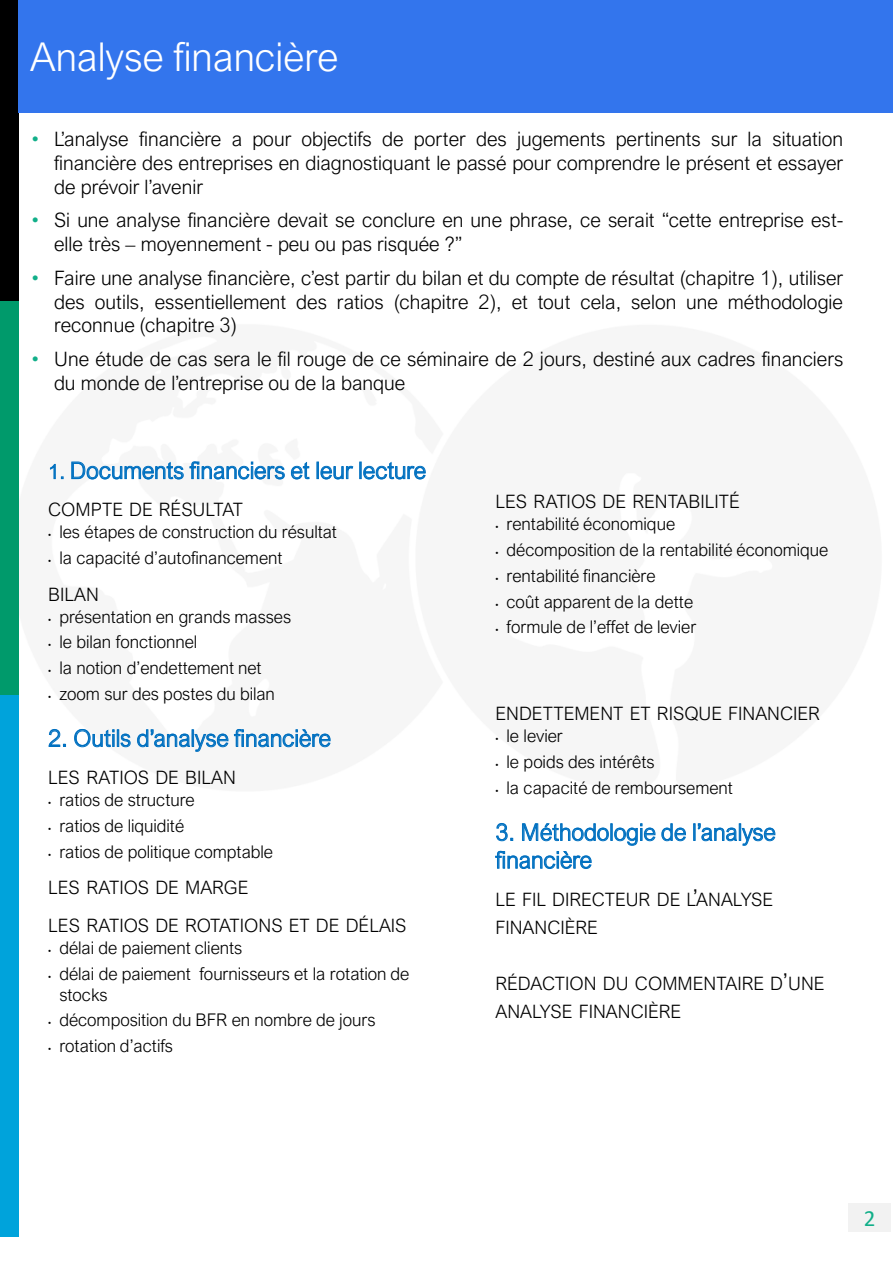
<style>
.page{position:relative;width:893px;height:1263px;background:#fff}
.page>*{position:absolute;margin:0;border:0;box-sizing:border-box;transform-origin:0 0}
.t1{font:300 39.6px "Arial Nova";color:#fff}
.t2{font:300 23.25px/27.8px "Arial Nova";color:#0070c0}
.t3{font:23.25px "Calibri";color:#11af89}
.t4{font:300 19.95px "Arial Nova";color:#000}
.t5{font:300 19.8px/23.9px "Arial Nova";color:#000}
.t6{font:300 18.45px/27.8px "Arial Nova";color:#000}
.t7{font:300 17.55px "Arial Nova";letter-spacing:-.005em;color:#000}
.t8{font:300 17.4px "Arial Nova";color:#000}
.s1{font-family:"Arial";font-weight:400;color:#11af89}
.s2{font-size:19.8px}
.s3{font-family:"Arial";font-weight:400;font-size:8.7px}
.s4{font-size:23.25px}
</style>
<div class="page">
<div style="left:848px;top:1204px;width:43px;height:28px;background:#f2f2f2"></div>
<div style="left:0;top:0;width:18px;height:301px;background:#000"></div>
<div style="left:0;top:301px;width:18px;height:397px;background:#009a6b"></div>
<div style="left:0;top:695px;width:18px;height:542px;background:#00a3db"></div>
<svg style="left:693px;top:823px;width:83px;height:23px"></svg>
<svg style="left:495px;top:823px;width:191px;height:46px"></svg>
<svg style="left:50px;top:464px;width:13px;height:15px"></svg>
<svg style="left:71px;top:461px;width:214px;height:19px"></svg>
<svg style="left:291px;top:461px;width:19px;height:19px"></svg>
<svg style="left:317px;top:462px;width:37px;height:18px"></svg>
<svg style="left:363px;top:461px;width:63px;height:19px"></svg>
<svg style="left:48px;top:729px;width:18px;height:18px"></svg>
<svg style="left:74px;top:729px;width:57px;height:18px"></svg>
<svg style="left:137px;top:729px;width:194px;height:23px"></svg>
<div style="left:18px;top:0;width:875px;height:113px;background:#3375ed"></div>
<p class="t1" style="left:30px;top:35px;width:310px">Analyse financière</p>
<p class="t4" style="left:32px;top:128px;width:813px"><span class="s1">•</span> L’analyse financière a pour objectifs de porter des jugements pertinents sur la situation</p>
<p class="t5" style="left:54px;top:151px;width:790px">financière des entreprises en diagnostiquant le passé pour comprendre le présent et essayer de prévoir l’avenir</p>
<p class="t5" style="left:54px;top:208px;width:791px;text-indent:-22px"><span class="s1">•</span> Si une analyse financière devait se conclure en une phrase, ce serait “cette entreprise est&shy;elle très – moyennement - peu ou pas risquée ?”</p>
<p class="t5" style="left:54px;top:266px;width:790px;text-align:justify;text-indent:-22px"><span class="s1">•</span> Faire une analyse financière, c’est partir du bilan et du compte de résultat (chapitre 1), utiliser des outils, essentiellement des ratios (chapitre 2), et tout cela, selon une méthodologie reconnue (chapitre 3)</p>
<p class="t5" style="left:54px;top:347px;width:790px;text-indent:-22px"><span class="s1">•</span> Une étude de cas sera le fil rouge de ce séminaire de 2 jours, destiné aux cadres financiers du monde de l’entreprise ou de la banque</p>
<p class="t2" style="left:48px;top:457px;width:379px"><span class="s2">1.</span> Documents financiers et leur lecture</p>
<p class="t6" style="left:48px;top:496px;width:196px">COMPTE DE RÉSULTAT</p>
<p class="t8" style="left:48px;top:522px;width:290px"><span class="s3">•</span> les étapes de construction du résultat</p>
<p class="t8" style="left:48px;top:548px;width:236px"><span class="s3">•</span> la capacité d’autofinancement</p>
<p class="t6" style="left:48px;top:580px;width:52px">BILAN</p>
<p class="t8" style="left:48px;top:607px;width:245px"><span class="s3">•</span> présentation en grands masses</p>
<p class="t8" style="left:48px;top:632px;width:151px"><span class="s3">•</span> le bilan fonctionnel</p>
<p class="t8" style="left:48px;top:658px;width:215px"><span class="s3">•</span> la notion d’endettement net</p>
<p class="t8" style="left:48px;top:684px;width:228px"><span class="s3">•</span> zoom sur des postes du bilan</p>
<p class="t2" style="left:48px;top:724px;width:284px">2. Outils d’analyse financière</p>
<p class="t6" style="left:48px;top:764px;width:189px">LES RATIOS DE BILAN</p>
<p class="t8" style="left:48px;top:790px;width:148px"><span class="s3">•</span> ratios de structure</p>
<p class="t8" style="left:48px;top:816px;width:138px"><span class="s3">•</span> ratios de liquidité</p>
<p class="t8" style="left:48px;top:842px;width:226px"><span class="s3">•</span> ratios de politique comptable</p>
<p class="t6" style="left:48px;top:869px;width:360px;line-height:37.7px">LES RATIOS DE MARGE<br>LES RATIOS DE ROTATIONS ET DE DÉLAIS</p>
<p class="t8" style="left:48px;top:938px;width:196px"><span class="s3">•</span> délai de paiement clients</p>
<p class="t7" style="left:48px;top:964px;width:363px"><span class="s3">•</span> délai de paiement fournisseurs et la rotation de</p>
<p class="t8" style="left:59px;top:985px;width:50px">stocks</p>
<p class="t8" style="left:48px;top:1010px;width:329px"><span class="s3">•</span> décomposition du BFR en nombre de jours</p>
<p class="t8" style="left:48px;top:1036px;width:126px"><span class="s3">•</span> rotation d’actifs</p>
<p class="t6" style="left:495px;top:488px;width:246px">LES RATIOS DE RENTABILITÉ</p>
<p class="t8" style="left:495px;top:514px;width:181px"><span class="s3">•</span> rentabilité économique</p>
<p class="t8" style="left:495px;top:540px;width:335px"><span class="s3">•</span> décomposition de la rentabilité économique</p>
<p class="t8" style="left:495px;top:566px;width:162px"><span class="s3">•</span> rentabilité financière</p>
<p class="t8" style="left:495px;top:591px;width:199px"><span class="s3">•</span> coût apparent de la dette</p>
<p class="t8" style="left:495px;top:617px;width:202px"><span class="s3">•</span> formule de l’effet de levier</p>
<p class="t6" style="left:495px;top:700px;width:326px">ENDETTEMENT ET RISQUE FINANCIER</p>
<p class="t8" style="left:495px;top:726px;width:69px"><span class="s3">•</span> le levier</p>
<p class="t8" style="left:495px;top:752px;width:161px"><span class="s3">•</span> le poids des intérêts</p>
<p class="t8" style="left:495px;top:778px;width:239px"><span class="s3">•</span> la capacité de remboursement</p>
<p class="t2" style="left:495px;top:818px;width:282px">3. Méthodologie de l’analyse financière</p>
<p class="t6" style="left:495px;top:886px;width:279px">LE FIL DIRECTEUR DE L<span class="s4">’</span>ANALYSE<br>FINANCIÈRE</p>
<p class="t6" style="left:495px;top:970px;width:331px">RÉDACTION DU COMMENTAIRE D<span class="s4">’</span>UNE<br>ANALYSE FINANCIÈRE</p>
<p class="t3" style="left:864px;top:1202px;width:13px">2</p>
</div>
